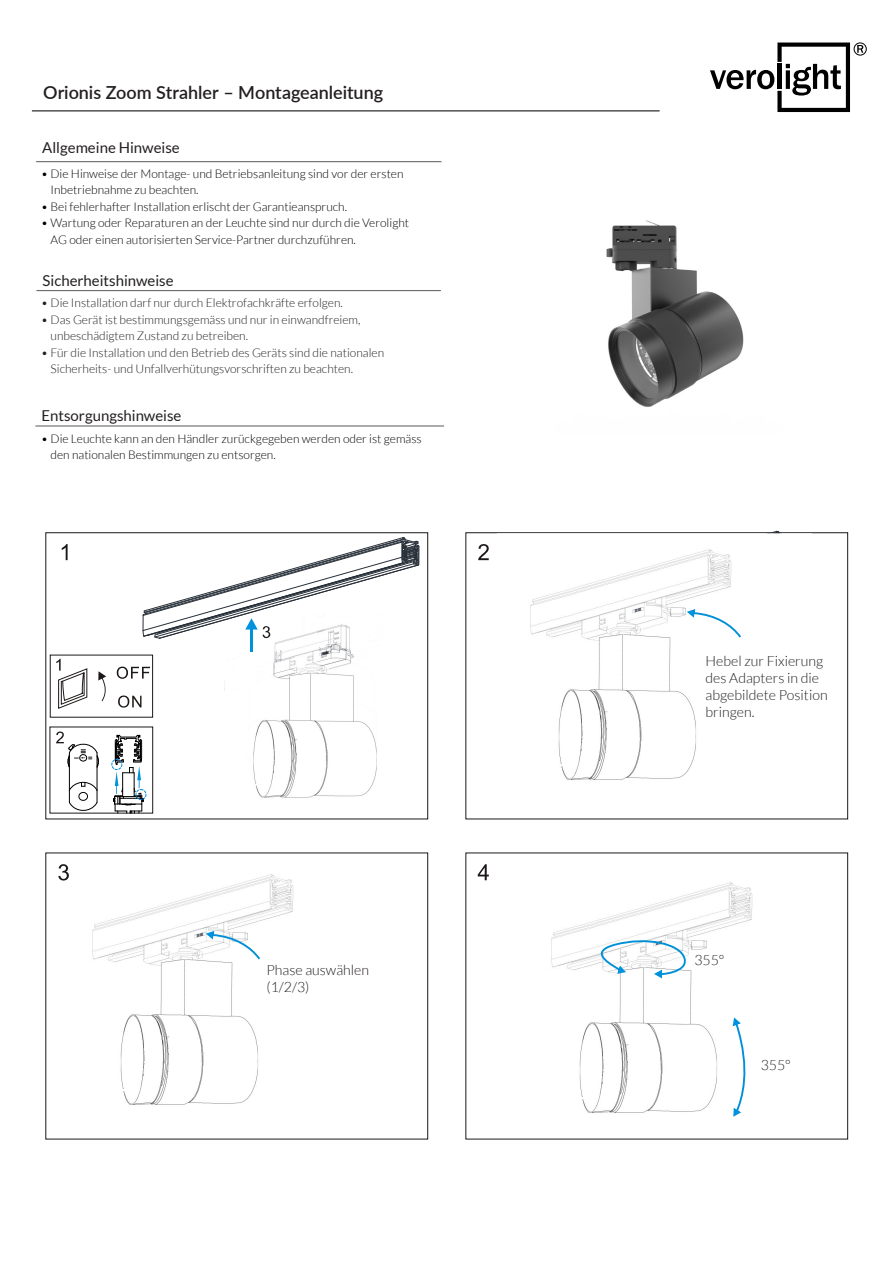
<style>
.page{position:relative;width:893px;height:1263px;background:#fff}
.page>*{position:absolute;margin:0;border:0;box-sizing:border-box;transform-origin:0 0}
.t1{font:600 18px "Lato";color:#231f20}
.t2{font:15px "Lato";color:#231f20}
.t3{font:300 14.1px/17px "Lato";color:#231f20}
.t4{font:300 12px "Lato";color:#000}
.t5{font:300 12px "Lato";color:#231f20}
</style>
<div class="page">
<hr style="left:32px;top:110px;width:628px;height:2px;background:#231f20">
<svg style="left:710px;top:43px;width:140px;height:69px"></svg>
<svg style="left:857px;top:45px;width:6px;height:8px"></svg>
<div style="left:854px;top:43px;width:13px;height:13px;border:1px solid #000;border-radius:50%"></div>
<hr style="left:36px;top:290px;width:405px;height:1px;background:#231f20">
<hr style="left:36px;top:161px;width:405px;height:1px;background:#231f20">
<hr style="left:35px;top:426px;width:409px;height:1px;background:#231f20">
<svg style="left:45px;top:532px;width:804px;height:288px"></svg>
<svg style="left:49px;top:537px;width:371px;height:277px"></svg>
<svg style="left:468px;top:533px;width:344px;height:145px"></svg>
<img style="left:526px;top:649px;width:206px;height:133px">
<img style="left:120px;top:1022px;width:138px;height:83px">
<img style="left:224px;top:601px;width:160px;height:200px">
<svg style="left:478px;top:864px;width:275px;height:253px"></svg>
<svg style="left:473px;top:531px;width:323px;height:118px"></svg>
<svg style="left:58px;top:864px;width:236px;height:158px"></svg>
<img style="left:606px;top:220px;width:138px;height:187px">
<p class="t1" style="left:43px;top:80px;width:341px">Orionis Zoom Strahler – Montageanleitung</p>
<p class="t2" style="left:42px;top:140px;width:139px">Allgemeine Hinweise</p>
<p class="t4" style="left:41px;top:167px;width:364px">• Die Hinweise der Montage- und Betriebsanleitung sind vor der ersten</p>
<p class="t4" style="left:51px;top:183px;width:150px">Inbetriebnahme zu beachten.</p>
<p class="t4" style="left:41px;top:200px;width:307px">• Bei fehlerhafter Installation erlischt der Garantieanspruch.</p>
<p class="t4" style="left:41px;top:216px;width:369px">• Wartung oder Reparaturen an der Leuchte sind nur durch die Verolight</p>
<p class="t4" style="left:51px;top:233px;width:307px">AG oder einen autorisierten Service-Partner durchzuführen.</p>
<p class="t2" style="left:43px;top:272px;width:133px">Sicherheitshinweise</p>
<p class="t5" style="left:41px;top:297px;width:303px">• Die Installation darf nur durch Elektrofachkräfte erfolgen.</p>
<p class="t5" style="left:41px;top:313px;width:321px">• Das Gerät ist bestimmungsgemäss und nur in einwandfreiem,</p>
<p class="t5" style="left:51px;top:330px;width:199px">unbeschädigtem Zustand zu betreiben.</p>
<p class="t5" style="left:41px;top:346px;width:344px">• Für die Installation und den Betrieb des Geräts sind die nationalen</p>
<p class="t5" style="left:51px;top:363px;width:304px">Sicherheits- und Unfallverhütungsvorschriften zu beachten.</p>
<p class="t2" style="left:41px;top:407px;width:142px">Entsorgungshinweise</p>
<p class="t4" style="left:41px;top:432px;width:382px">• Die Leuchte kann an den Händler zurückgegeben werden oder ist gemäss</p>
<p class="t4" style="left:51px;top:449px;width:227px">den nationalen Bestimmungen zu entsorgen.</p>
<p class="t3" style="left:266px;top:962px;width:104px">Phase auswählen (1/2/3)</p>
<p class="t3" style="left:705px;top:653px;width:124px">Hebel zur Fixierung des Adapters in die abgebildete Position bringen.</p>
<p class="t3" style="left:694px;top:951px;width:32px">355°</p>
<p class="t3" style="left:761px;top:1057px;width:32px">355°</p>
</div>
